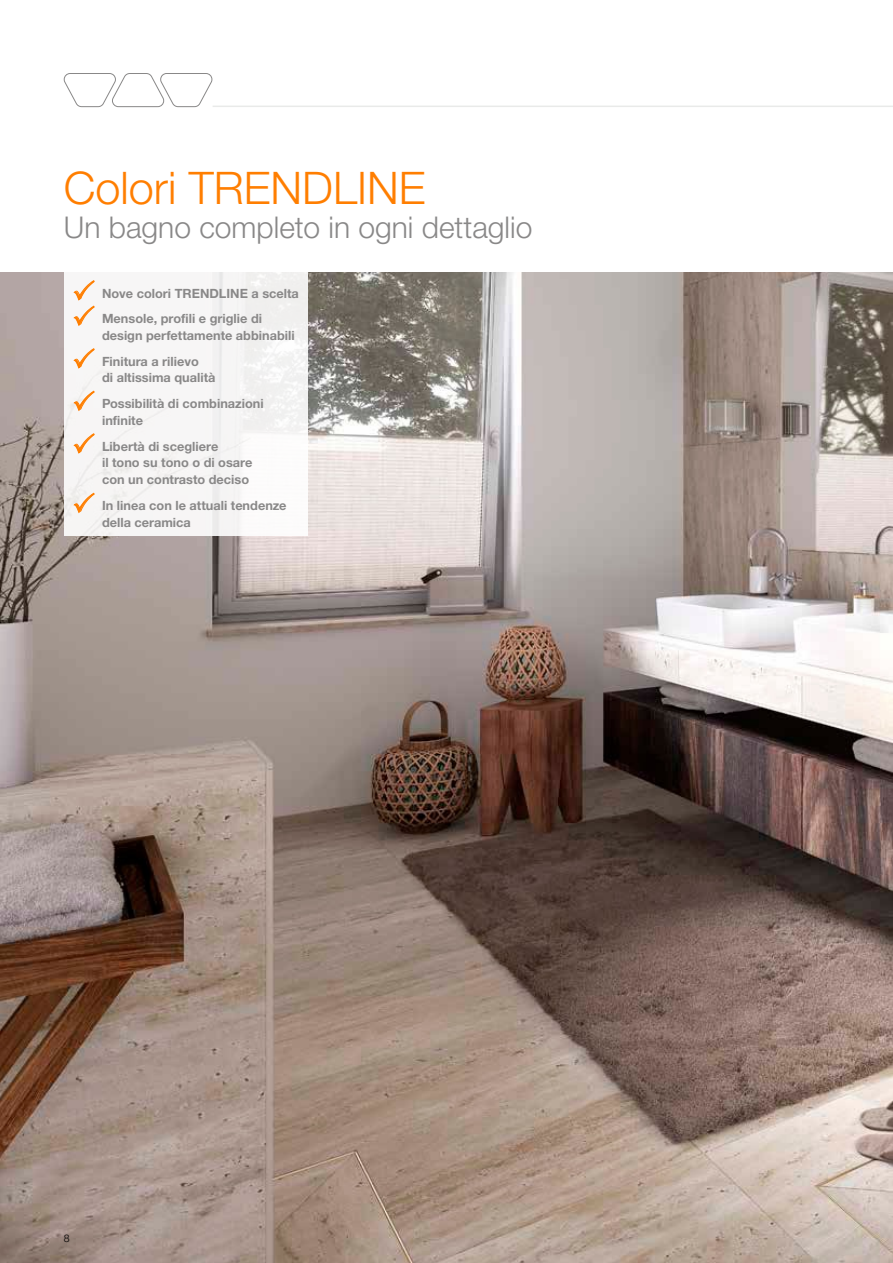
<style>
.page{position:relative;width:893px;height:1263px;background:#fff}
.page>*{position:absolute;margin:0;border:0;box-sizing:border-box;transform-origin:0 0}
.t1{font:300 45px "Helvetica Neue LTW1 G";color:#ff7e00}
.t2{font:300 30px "Helvetica Neue LTW1 G";color:#898888}
.t3{font:700 12.75px/16.5px "Helvetica Neue LTW1 G";color:#898888}
.t4{font:300 10.5px "Helvetica Neue LTW1 G";color:#000}
.s1{color:#ff7e00}
</style>
<div class="page">
<svg style="left:64px;top:73px;width:148px;height:34px"></svg>
<hr style="left:213px;top:106px;width:680px;height:1px;background:#e9eae9">
<img style="left:0;top:272px;width:893px;height:991px">
<div style="left:64px;top:272px;width:244px;height:263px;background:#f7f6f5"></div>
<h1 class="t1" style="left:64px;top:161px;width:363px">Colori TRENDLINE</h1>
<h2 class="t2" style="left:64px;top:209px;width:470px">Un bagno completo in ogni dettaglio</h2>
<p class="t3" style="left:72px;top:285px;width:228px"><span class="s1">✓</span> Nove colori TRENDLINE a scelta</p>
<p class="t3" style="left:102px;top:310px;width:194px;text-indent:-30px"><span class="s1">✓</span> Mensole, profili e griglie di design perfettamente abbinabili</p>
<p class="t3" style="left:102px;top:353px;width:115px;text-indent:-30px"><span class="s1">✓</span> Finitura a rilievo<br>di altissima qualità</p>
<p class="t3" style="left:102px;top:395px;width:163px;text-indent:-30px"><span class="s1">✓</span> Possibilità di combinazioni infinite</p>
<p class="t3" style="left:102px;top:438px;width:152px;text-indent:-30px"><span class="s1">✓</span> Libertà di scegliere<br>il tono su tono o di osare con un contrasto deciso</p>
<p class="t3" style="left:102px;top:497px;width:186px;text-indent:-30px"><span class="s1">✓</span> In linea con le attuali tendenze della ceramica</p>
<p class="t4" style="left:64px;top:1231px;width:7px">8</p>
</div>
